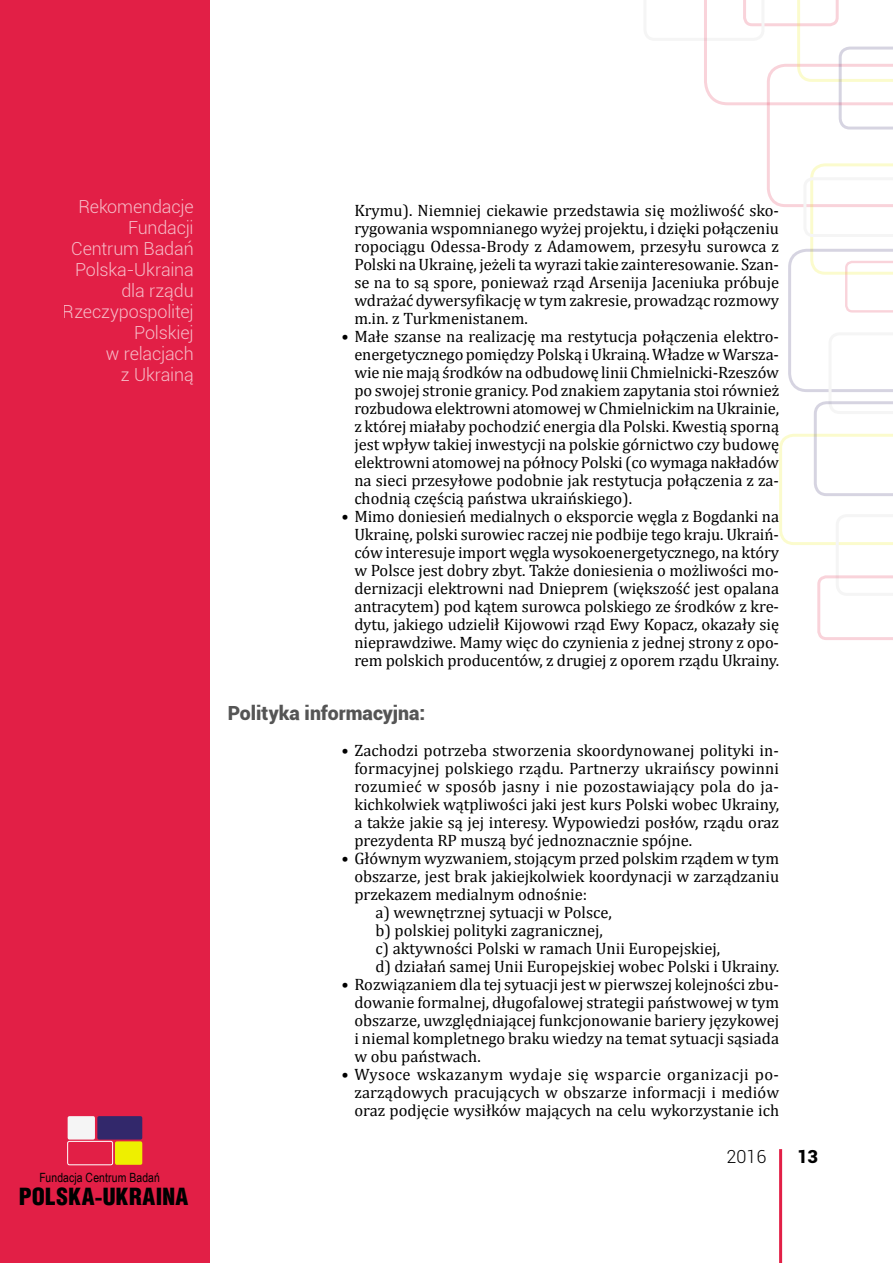
<style>
.page{position:relative;width:893px;height:1263px;background:#fff}
.page>*{position:absolute;margin:0;border:0;box-sizing:border-box;transform-origin:0 0}
.t1{font:24.15px "Helios Cond Black C";letter-spacing:.005em;color:#000}
.Основний_Cambria_11{font:900 19.5px "Roboto";color:#555}
.t2{font:300 18px/21px "Roboto";letter-spacing:-.01em;color:#fff;text-align:right}
.t3{font:300 18px "Roboto";color:#000}
.t4{font:900 18px "Roboto";color:#000}
.Основний_Cambria_11-2{font:16.5px/18px "Cambria";color:#000;text-align:justify}
.t5{font:12.75px "Arial Narrow";letter-spacing:.01em;color:#000}
</style>
<div class="page">
<div style="left:0;top:0;width:210px;height:1263px;background:#e21f46"></div>
<svg style="left:703px;top:0;width:190px;height:640px"></svg>
<hr style="left:779px;top:1149px;width:3px;height:114px;background:#e21f46">
<div style="left:97px;top:1116px;width:45px;height:23px;background:#32286b;border-radius:2px"></div>
<div style="left:67px;top:1141px;width:46px;height:24px;border:1px solid #fff;border-radius:2px"></div>
<div style="left:115px;top:1141px;width:27px;height:24px;background:#eeef00;border-radius:2px"></div>
<div style="left:68px;top:1116px;width:27px;height:23px;background:#f5f5f5;border-radius:2px"></div>
<p class="t2" style="left:63px;top:196px;width:132px">Rekomendacje<br>Fundacji<br>Centrum Badań<br>Polska-Ukraina dla rządu<br>Rzeczypospolitej<br>Polskiej<br>w relacjach<br>z Ukrainą</p>
<p class="t5" style="left:39px;top:1168px;width:122px">Fundacja Centrum Badań</p>
<h1 class="t1" style="left:19px;top:1183px;width:171px">POLSKA-UKRAINA</h1>
<p class="Основний_Cambria_11-2" style="left:354px;top:201px;width:426px">Krymu). Niemniej ciekawie przedstawia się możliwość sko&shy;rygowania wspomnianego wyżej projektu, i dzięki połączeniu ropociągu Odessa-Brody z Adamowem, przesyłu surowca z Polski na Ukrainę, jeżeli ta wyrazi takie zainteresowanie. Szan&shy;se na to są spore, ponieważ rząd Arsenija Jaceniuka próbuje wdrażać dywersyfikację w tym zakresie, prowadząc rozmowy m.in. z Turkmenistanem.</p>
<p class="Основний_Cambria_11-2" style="left:354px;top:327px;width:426px;text-indent:-13px">• Małe szanse na realizację ma restytucja połączenia elektro&shy;energetycznego pomiędzy Polską i Ukrainą. Władze w Warsza&shy;wie nie mają środków na odbudowę linii Chmielnicki-Rzeszów po swojej stronie granicy. Pod znakiem zapytania stoi również rozbudowa elektrowni atomowej w Chmielnickim na Ukrainie, z której miałaby pochodzić energia dla Polski. Kwestią sporną jest wpływ takiej inwestycji na polskie górnictwo czy budowę elektrowni atomowej na północy Polski (co wymaga nakładów na sieci przesyłowe podobnie jak restytucja połączenia z za&shy;chodnią częścią państwa ukraińskiego).</p>
<p class="Основний_Cambria_11-2" style="left:354px;top:507px;width:426px;text-indent:-13px">• Mimo doniesień medialnych o eksporcie węgla z Bogdanki na Ukrainę, polski surowiec raczej nie podbije tego kraju. Ukraiń&shy;ców interesuje import węgla wysokoenergetycznego, na który w Polsce jest dobry zbyt. Także doniesienia o możliwości mo&shy;dernizacji elektrowni nad Dnieprem (większość jest opalana antracytem) pod kątem surowca polskiego ze środków z kre&shy;dytu, jakiego udzielił Kijowowi rząd Ewy Kopacz, okazały się nieprawdziwe. Mamy więc do czynienia z jednej strony z opo&shy;rem polskich producentów, z drugiej z oporem rządu Ukrainy.</p>
<p class="Основний_Cambria_11" style="left:228px;top:699px;width:199px">Polityka informacyjna:</p>
<p class="Основний_Cambria_11-2" style="left:354px;top:741px;width:426px;text-indent:-13px">• Zachodzi potrzeba stworzenia skoordynowanej polityki in&shy;formacyjnej polskiego rządu. Partnerzy ukraińscy powinni rozumieć w sposób jasny i nie pozostawiający pola do ja&shy;kichkolwiek wątpliwości jaki jest kurs Polski wobec Ukrainy, a także jakie są jej interesy. Wypowiedzi posłów, rządu oraz prezydenta RP muszą być jednoznacznie spójne.</p>
<p class="Основний_Cambria_11-2" style="left:354px;top:849px;width:426px;text-indent:-13px">• Głównym wyzwaniem, stojącym przed polskim rządem w tym obszarze, jest brak jakiejkolwiek koordynacji w zarządzaniu przekazem medialnym odnośnie:</p>
<p class="Основний_Cambria_11-2" style="left:376px;top:903px;width:238px">a) wewnętrznej sytuacji w Polsce,</p>
<p class="Основний_Cambria_11-2" style="left:376px;top:921px;width:229px">b) polskiej polityki zagranicznej,</p>
<p class="Основний_Cambria_11-2" style="left:376px;top:939px;width:346px">c) aktywności Polski w ramach Unii Europejskiej,</p>
<p class="Основний_Cambria_11-2" style="left:376px;top:957px;width:405px">d) działań samej Unii Europejskiej wobec Polski i Ukrainy.</p>
<p class="Основний_Cambria_11-2" style="left:354px;top:975px;width:426px;text-indent:-13px">• Rozwiązaniem dla tej sytuacji jest w pierwszej kolejności zbu&shy;dowanie formalnej, długofalowej strategii państwowej w tym obszarze, uwzględniającej funkcjonowanie bariery językowej i niemal kompletnego braku wiedzy na temat sytuacji sąsiada w obu państwach.</p>
<p class="Основний_Cambria_11-2" style="left:354px;top:1065px;width:426px;text-indent:-13px">• Wysoce wskazanym wydaje się wsparcie organizacji po&shy;zarządowych pracujących w obszarze informacji i mediów oraz podjęcie wysiłków mających na celu wykorzystanie ich</p>
<p class="t3" style="left:726px;top:1144px;width:41px">2016</p>
<p class="t4" style="left:797px;top:1143px;width:22px">13</p>
</div>
